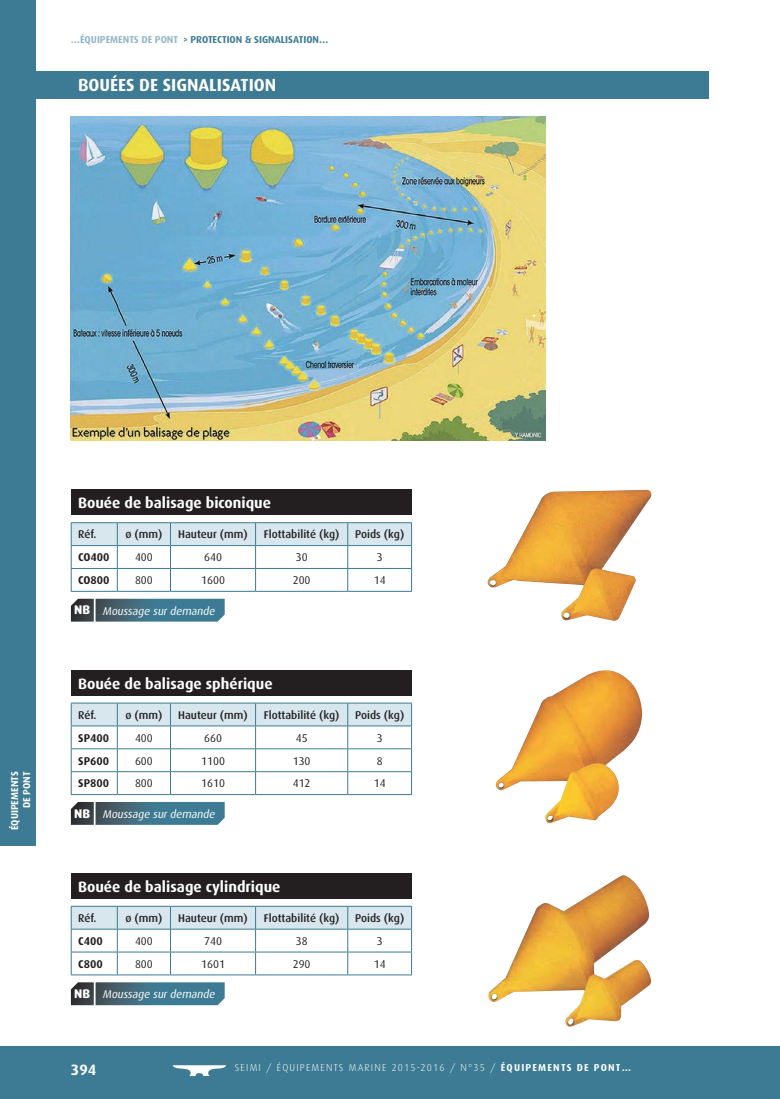
<style>
.page{position:relative;width:780px;height:1099px;background:#fff}
.page>*{position:absolute;margin:0;border:0;box-sizing:border-box;transform-origin:0 0}
._2_TITRE_THÈME{font:700 17.5px "Dax";color:#fff}
._3_TITRE_PRODUIT{font:700 15px "Dax";color:#fff}
._3_SOUS_TITRE_PRODUI{font:800 12.5px "Dax";color:#fff}
._4_TEXTE_COURANT{font:500 11.25px "Dax";color:#231f20}
._4_TEXTE_COURANT-2{font:11.25px "Dax";color:#231f20}
._3_SOUS_TITRE_PRODUI-2{font:italic 11.25px "Dax";color:#fff}
._4_TEXTE_COURANT-3{font:700 11.25px "Dax";color:#231f20}
.t1{font:300 10px "Dax";letter-spacing:.12em;color:#fff}
._0_TITRE_CHAPITRE_BI{font:700 10px "Dax";color:#3c7b93;scale:.75 1}
.t2{font:700 10px/12px "Dax";color:#fff;text-align:right}
.s1{color:#92b6c7}
.s2{font-weight:700}
</style>
<div class="page">
<div style="left:0;top:0;width:35px;height:845px;background:#3c7b93"></div>
<div style="left:0;top:1045px;width:780px;height:53px;background:#3c7b93"></div>
<svg style="left:172px;top:1065px;width:54px;height:10px"></svg>
<div style="left:35px;top:71px;width:674px;height:28px;background:#3c7b93"></div>
<img style="left:71px;top:116px;width:474px;height:324px">
<svg style="left:71px;top:598px;width:154px;height:23px;background:#487081"></svg>
<div style="left:71px;top:489px;width:340px;height:26px;background:#231f20"></div>
<img style="left:487px;top:490px;width:164px;height:131px">
<svg style="left:71px;top:522px;width:341px;height:69px"></svg>
<hr style="left:71px;top:591px;width:46px;height:1px;background:#3c7b93">
<hr style="left:117px;top:591px;width:53px;height:1px;background:#3c7b93">
<hr style="left:170px;top:591px;width:85px;height:1px;background:#3c7b93">
<hr style="left:255px;top:591px;width:93px;height:1px;background:#3c7b93">
<hr style="left:348px;top:591px;width:64px;height:1px;background:#3c7b93">
<svg style="left:71px;top:802px;width:154px;height:22px;background:#426c7c"></svg>
<div style="left:71px;top:670px;width:340px;height:25px;background:#231f20"></div>
<img style="left:495px;top:670px;width:147px;height:154px">
<hr style="left:71px;top:702px;width:46px;height:1px;background:#3c7b93">
<hr style="left:117px;top:702px;width:53px;height:1px;background:#3c7b93">
<hr style="left:170px;top:702px;width:85px;height:1px;background:#3c7b93">
<hr style="left:255px;top:702px;width:93px;height:1px;background:#3c7b93">
<hr style="left:348px;top:702px;width:64px;height:1px;background:#3c7b93">
<svg style="left:71px;top:703px;width:341px;height:91px"></svg>
<hr style="left:71px;top:794px;width:46px;height:1px;background:#3c7b93">
<hr style="left:117px;top:794px;width:53px;height:1px;background:#3c7b93">
<hr style="left:170px;top:794px;width:85px;height:1px;background:#3c7b93">
<hr style="left:255px;top:794px;width:93px;height:1px;background:#3c7b93">
<hr style="left:348px;top:794px;width:64px;height:1px;background:#3c7b93">
<img style="left:488px;top:875px;width:163px;height:152px">
<svg style="left:71px;top:982px;width:154px;height:23px;background:#456e7e"></svg>
<div style="left:71px;top:873px;width:340px;height:25px;background:#231f20"></div>
<svg style="left:71px;top:906px;width:341px;height:68px"></svg>
<hr style="left:71px;top:974px;width:46px;height:1px;background:#3c7b93">
<hr style="left:117px;top:974px;width:53px;height:1px;background:#3c7b93">
<hr style="left:170px;top:974px;width:85px;height:1px;background:#3c7b93">
<hr style="left:255px;top:974px;width:93px;height:1px;background:#3c7b93">
<hr style="left:348px;top:974px;width:64px;height:1px;background:#3c7b93">
<p class="_0_TITRE_CHAPITRE_BI" style="left:71px;top:34px;width:345px"><span class="s1">…ÉQUIPEMENTS DE PONT</span> &gt; PROTECTION &amp; SIGNALISATION…</p>
<p class="_2_TITRE_THÈME" style="left:78px;top:75px;width:200px">BOUÉES DE SIGNALISATION</p>
<p class="t2" style="left:9px;top:830px;width:60px;rotate:-90deg">ÉQUIPEMENTS<br>DE PONT</p>
<p class="_3_TITRE_PRODUIT" style="left:78px;top:494px;width:195px">Bouée de balisage biconique</p>
<p class="_4_TEXTE_COURANT" style="left:78px;top:528px;width:20px">Réf.</p>
<p class="_4_TEXTE_COURANT" style="left:125px;top:528px;width:39px">ø (mm)</p>
<p class="_4_TEXTE_COURANT" style="left:178px;top:528px;width:71px">Hauteur (mm)</p>
<p class="_4_TEXTE_COURANT" style="left:264px;top:528px;width:77px">Flottabilité (kg)</p>
<p class="_4_TEXTE_COURANT" style="left:355px;top:528px;width:51px">Poids (kg)</p>
<p class="_4_TEXTE_COURANT-3" style="left:78px;top:551px;width:33px">CO400</p>
<p class="_4_TEXTE_COURANT-2" style="left:135px;top:551px;width:19px">400</p>
<p class="_4_TEXTE_COURANT-2" style="left:204px;top:551px;width:19px">640</p>
<p class="_4_TEXTE_COURANT-2" style="left:296px;top:551px;width:13px">30</p>
<p class="_4_TEXTE_COURANT-2" style="left:376px;top:551px;width:7px">3</p>
<p class="_4_TEXTE_COURANT-3" style="left:78px;top:574px;width:33px">CO800</p>
<p class="_4_TEXTE_COURANT-2" style="left:135px;top:574px;width:19px">800</p>
<p class="_4_TEXTE_COURANT-2" style="left:201px;top:574px;width:25px">1600</p>
<p class="_4_TEXTE_COURANT-2" style="left:293px;top:574px;width:19px">200</p>
<p class="_4_TEXTE_COURANT-2" style="left:374px;top:574px;width:13px">14</p>
<p class="_3_SOUS_TITRE_PRODUI" style="left:74px;top:603px;width:17px">NB</p>
<p class="_3_SOUS_TITRE_PRODUI-2" style="left:103px;top:604px;width:116px">Moussage sur demande</p>
<p class="_3_TITRE_PRODUIT" style="left:78px;top:675px;width:196px">Bouée de balisage sphérique</p>
<p class="_4_TEXTE_COURANT" style="left:78px;top:708px;width:20px">Réf.</p>
<p class="_4_TEXTE_COURANT" style="left:125px;top:708px;width:39px">ø (mm)</p>
<p class="_4_TEXTE_COURANT" style="left:178px;top:708px;width:71px">Hauteur (mm)</p>
<p class="_4_TEXTE_COURANT" style="left:264px;top:708px;width:77px">Flottabilité (kg)</p>
<p class="_4_TEXTE_COURANT" style="left:355px;top:708px;width:51px">Poids (kg)</p>
<p class="_4_TEXTE_COURANT-3" style="left:78px;top:731px;width:32px">SP400</p>
<p class="_4_TEXTE_COURANT-2" style="left:135px;top:731px;width:19px">400</p>
<p class="_4_TEXTE_COURANT-2" style="left:204px;top:731px;width:19px">660</p>
<p class="_4_TEXTE_COURANT-2" style="left:296px;top:731px;width:13px">45</p>
<p class="_4_TEXTE_COURANT-2" style="left:376px;top:731px;width:7px">3</p>
<p class="_4_TEXTE_COURANT-3" style="left:78px;top:754px;width:32px">SP600</p>
<p class="_4_TEXTE_COURANT-2" style="left:135px;top:754px;width:19px">600</p>
<p class="_4_TEXTE_COURANT-2" style="left:201px;top:754px;width:25px">1100</p>
<p class="_4_TEXTE_COURANT-2" style="left:293px;top:754px;width:19px">130</p>
<p class="_4_TEXTE_COURANT-2" style="left:376px;top:754px;width:7px">8</p>
<p class="_4_TEXTE_COURANT-3" style="left:78px;top:777px;width:32px">SP800</p>
<p class="_4_TEXTE_COURANT-2" style="left:135px;top:777px;width:19px">800</p>
<p class="_4_TEXTE_COURANT-2" style="left:201px;top:777px;width:25px">1610</p>
<p class="_4_TEXTE_COURANT-2" style="left:293px;top:777px;width:19px">412</p>
<p class="_4_TEXTE_COURANT-2" style="left:374px;top:777px;width:13px">14</p>
<p class="_3_SOUS_TITRE_PRODUI" style="left:74px;top:806px;width:17px">NB</p>
<p class="_3_SOUS_TITRE_PRODUI-2" style="left:103px;top:807px;width:116px">Moussage sur demande</p>
<p class="_3_TITRE_PRODUIT" style="left:78px;top:878px;width:204px">Bouée de balisage cylindrique</p>
<p class="_4_TEXTE_COURANT" style="left:78px;top:911px;width:20px">Réf.</p>
<p class="_4_TEXTE_COURANT" style="left:125px;top:911px;width:39px">ø (mm)</p>
<p class="_4_TEXTE_COURANT" style="left:178px;top:911px;width:71px">Hauteur (mm)</p>
<p class="_4_TEXTE_COURANT" style="left:264px;top:911px;width:77px">Flottabilité (kg)</p>
<p class="_4_TEXTE_COURANT" style="left:355px;top:911px;width:51px">Poids (kg)</p>
<p class="_4_TEXTE_COURANT-3" style="left:78px;top:934px;width:26px">C400</p>
<p class="_4_TEXTE_COURANT-2" style="left:135px;top:934px;width:19px">400</p>
<p class="_4_TEXTE_COURANT-2" style="left:204px;top:934px;width:19px">740</p>
<p class="_4_TEXTE_COURANT-2" style="left:296px;top:934px;width:13px">38</p>
<p class="_4_TEXTE_COURANT-2" style="left:376px;top:934px;width:7px">3</p>
<p class="_4_TEXTE_COURANT-3" style="left:78px;top:957px;width:26px">C800</p>
<p class="_4_TEXTE_COURANT-2" style="left:135px;top:957px;width:19px">800</p>
<p class="_4_TEXTE_COURANT-2" style="left:201px;top:957px;width:25px">1601</p>
<p class="_4_TEXTE_COURANT-2" style="left:293px;top:957px;width:19px">290</p>
<p class="_4_TEXTE_COURANT-2" style="left:374px;top:957px;width:13px">14</p>
<p class="_3_SOUS_TITRE_PRODUI" style="left:74px;top:986px;width:17px">NB</p>
<p class="_3_SOUS_TITRE_PRODUI-2" style="left:103px;top:987px;width:116px">Moussage sur demande</p>
<h2 class="_3_TITRE_PRODUIT" style="left:71px;top:1061px;width:27px">394</h2>
<p class="t1" style="left:235px;top:1062px;width:397px">SEIMI / ÉQUIPEMENTS MARINE 2015-2016 / N°35 / <span class="s2">ÉQUIPEMENTS DE PONT…</span></p>
</div>
